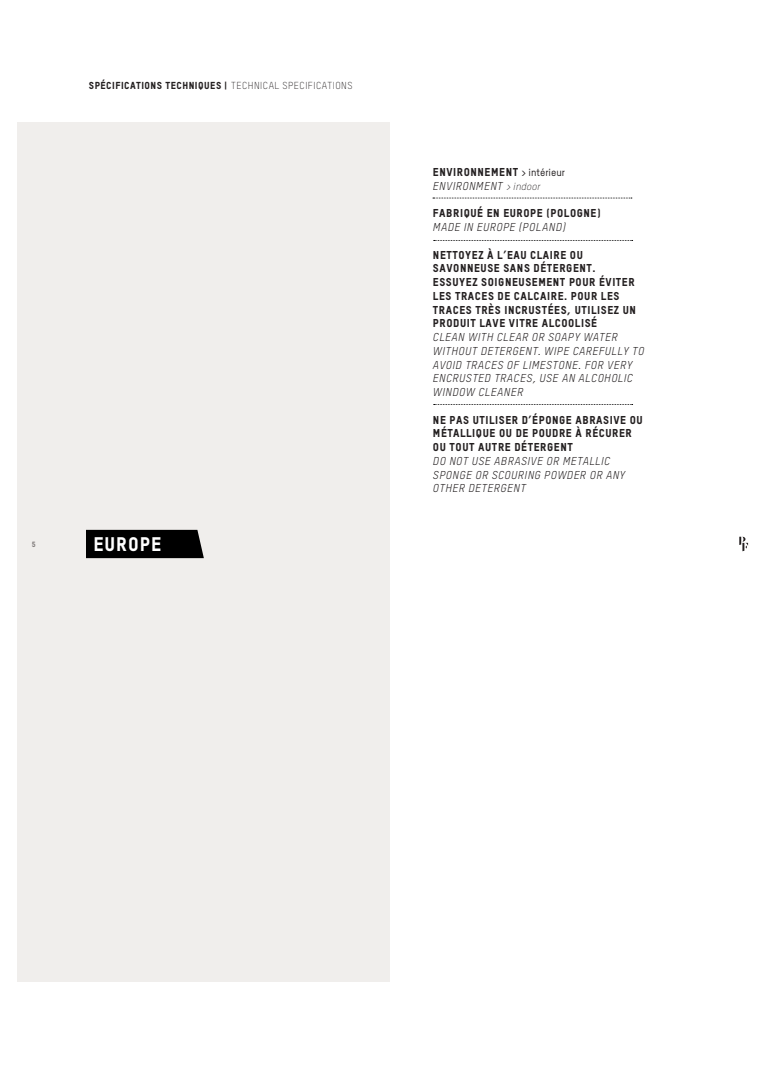
<style>
.page{position:relative;width:780px;height:1088px;background:#fff}
.page>*{position:absolute;margin:0;border:0;box-sizing:border-box;transform-origin:0 0}
.t1{font:19.38px "TSTAR Headline";letter-spacing:.05em;color:#fff}
.t2{font:11.25px/13.8px "TSTAR Headline";letter-spacing:.05em;color:#231f20}
.t3{font:italic 11.25px/13.8px "TSTAR";letter-spacing:.05em;color:#231f20}
.t4{font:10px "TSTAR Headline";letter-spacing:.05em;color:#231f20}
.t5{font:7.5px "TSTAR Headline";color:#231f20}
.s1{font-family:"TSTAR";font-weight:300}
.s2{font-family:"TSTAR";font-weight:500;font-size:10px}
.s3{font-weight:300;font-size:10px}
.s4{font-family:"TSTAR";font-style:italic}
</style>
<div class="page">
<svg style="left:739px;top:537px;width:9px;height:14px"></svg>
<div style="left:18px;top:122px;width:372px;height:859px;background:#f0eeec"></div>
<svg style="left:433px;top:198px;width:199px;height:1px"></svg>
<div style="left:86px;top:530px;width:118px;height:28px;background:#000"></div>
<svg style="left:433px;top:240px;width:199px;height:1px"></svg>
<svg style="left:433px;top:404px;width:199px;height:1px"></svg>
<p class="t4" style="left:89px;top:79px;width:265px">SPÉCIFICATIONS TECHNIQUES | <span class="s1">TECHNICAL SPECIFICATIONS</span></p>
<p class="t5" style="left:32px;top:539px;width:5px">5</p>
<p class="t1" style="left:93px;top:532px;width:69px">EUROPE</p>
<p class="t2" style="left:433px;top:165px;width:133px">ENVIRONNEMENT <span class="s2">&gt; intérieur</span></p>
<p class="t3" style="left:433px;top:179px;width:109px">ENVIRONMENT <span class="s3">&gt; indoor</span></p>
<p class="t2" style="left:433px;top:206px;width:169px">FABRIQUÉ EN EUROPE (POLOGNE)<br><span class="s4">MADE IN EUROPE (POLAND)</span></p>
<p class="t2" style="left:433px;top:247px;width:204px">NETTOYEZ À L’EAU CLAIRE OU<br>SAVONNEUSE SANS DÉTERGENT.<br>ESSUYEZ SOIGNEUSEMENT POUR ÉVITER<br>LES TRACES DE CALCAIRE. POUR LES<br>TRACES TRÈS INCRUSTÉES, UTILISEZ UN<br>PRODUIT LAVE VITRE ALCOOLISÉ</p>
<p class="t3" style="left:433px;top:330px;width:213px">CLEAN WITH CLEAR OR SOAPY WATER<br>WITHOUT DETERGENT. WIPE CAREFULLY TO<br>AVOID TRACES OF LIMESTONE. FOR VERY<br>ENCRUSTED TRACES, USE AN ALCOHOLIC<br>WINDOW CLEANER</p>
<p class="t2" style="left:433px;top:412px;width:211px">NE PAS UTILISER D’ÉPONGE ABRASIVE OU<br>MÉTALLIQUE OU DE POUDRE À RÉCURER<br>OU TOUT AUTRE DÉTERGENT</p>
<p class="t3" style="left:433px;top:454px;width:194px">DO NOT USE ABRASIVE OR METALLIC<br>SPONGE OR SCOURING POWDER OR ANY<br>OTHER DETERGENT</p>
</div>
